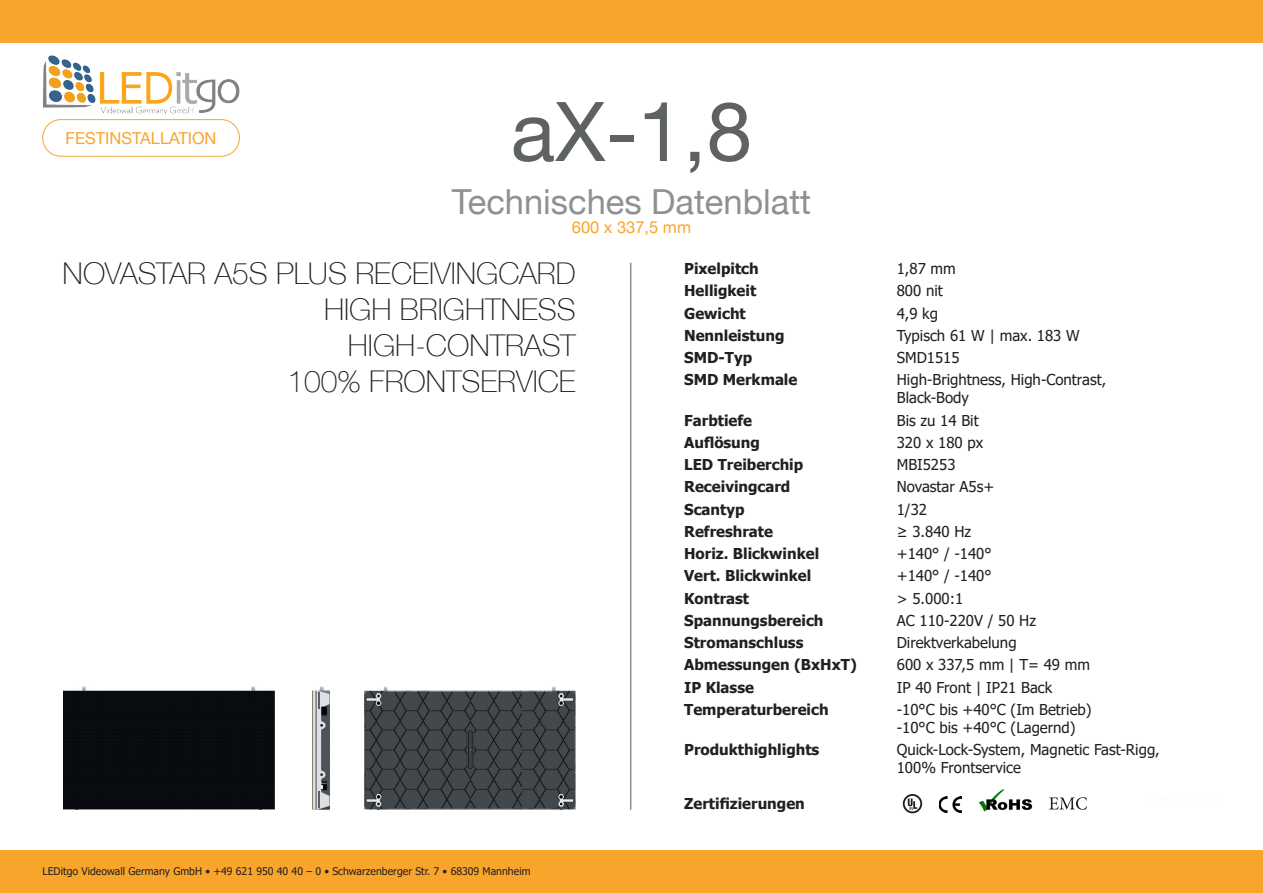
<style>
.page{position:relative;width:1263px;height:893px;background:#fff}
.page>*{position:absolute;margin:0;border:0;box-sizing:border-box;transform-origin:0 0}
.t1{font:82.5px "Helvetica Neue";color:#5e6262}
.t2{font:34.5px "Helvetica Neue";color:#8e9091}
.t3{font:100 30px/36px "Helvetica Neue";color:#231f20;text-align:right}
.t4{font:16.5px "Helvetica Neue";color:#f9a52c}
.t5{font:15px/18px "Tahoma";color:#231f20}
.t6{font:700 15px "Tahoma";color:#231f20}
.t7{font:10.5px "Tahoma";color:#231f20}
</style>
<div class="page">
<hr style="left:630px;top:263px;width:1px;height:547px;background:#8e9091">
<div style="left:0;top:0;width:1263px;height:43px;background:#f9a52c"></div>
<div style="left:0;top:850px;width:1263px;height:43px;background:#f9a52c"></div>
<div style="left:42px;top:119px;width:198px;height:38px;border:1px solid #f9a52c;border-radius:18px"></div>
<img style="left:43px;top:55px;width:197px;height:59px">
<img style="left:365px;top:686px;width:211px;height:124px">
<div style="left:63px;top:686px;width:211px;height:124px;background:#090b10"></div>
<img style="left:312px;top:686px;width:18px;height:124px">
<svg style="left:903px;top:794px;width:19px;height:19px"></svg>
<img style="left:939px;top:796px;width:22px;height:16px">
<img style="left:978px;top:789px;width:55px;height:23px">
<svg style="left:1049px;top:797px;width:38px;height:13px"></svg>
<p class="t4" style="left:66px;top:126px;width:152px">FESTINSTALLATION</p>
<p class="t1" style="left:511px;top:72px;width:243px">aX-1,8</p>
<p class="t2" style="left:452px;top:176px;width:361px">Technisches Datenblatt</p>
<p class="t4" style="left:572px;top:216px;width:121px">600 x 337,5 mm</p>
<p class="t3" style="left:63px;top:254px;width:515px">NOVASTAR A5S PLUS RECEIVINGCARD<br>HIGH BRIGHTNESS<br>HIGH-CONTRAST<br>100% FRONTSERVICE</p>
<p class="t7" style="left:43px;top:864px;width:489px">LEDitgo Videowall Germany GmbH • +49 621 950 40 40 – 0 • Schwarzenberger Str. 7 • 68309 Mannheim</p>
<p class="t6" style="left:684px;top:258px;width:76px">Pixelpitch</p>
<p class="t5" style="left:897px;top:261px;width:61px">1,87 mm</p>
<p class="t6" style="left:684px;top:280px;width:74px">Helligkeit</p>
<p class="t5" style="left:897px;top:283px;width:48px">800 nit</p>
<p class="t6" style="left:684px;top:303px;width:63px">Gewicht</p>
<p class="t5" style="left:897px;top:305px;width:43px">4,9 kg</p>
<p class="t6" style="left:684px;top:325px;width:102px">Nennleistung</p>
<p class="t5" style="left:897px;top:327px;width:184px">Typisch 61 W | max. 183 W</p>
<p class="t6" style="left:684px;top:347px;width:69px">SMD-Typ</p>
<p class="t5" style="left:897px;top:350px;width:64px">SMD1515</p>
<p class="t6" style="left:684px;top:369px;width:115px">SMD Merkmale</p>
<p class="t5" style="left:897px;top:372px;width:211px">High-Brightness, High-Contrast,<br>Black-Body</p>
<p class="t6" style="left:684px;top:410px;width:70px">Farbtiefe</p>
<p class="t5" style="left:897px;top:412px;width:83px">Bis zu 14 Bit</p>
<p class="t6" style="left:684px;top:432px;width:77px">Auflösung</p>
<p class="t5" style="left:897px;top:434px;width:88px">320 x 180 px</p>
<p class="t6" style="left:684px;top:454px;width:121px">LED Treiberchip</p>
<p class="t5" style="left:897px;top:457px;width:60px">MBI5253</p>
<p class="t6" style="left:684px;top:476px;width:108px">Receivingcard</p>
<p class="t5" style="left:897px;top:479px;width:99px">Novastar A5s+</p>
<p class="t6" style="left:684px;top:499px;width:62px">Scantyp</p>
<p class="t5" style="left:897px;top:501px;width:32px">1/32</p>
<p class="t6" style="left:684px;top:521px;width:90px">Refreshrate</p>
<p class="t5" style="left:897px;top:523px;width:76px">≥ 3.840 Hz</p>
<p class="t6" style="left:684px;top:543px;width:137px">Horiz. Blickwinkel</p>
<p class="t5" style="left:897px;top:546px;width:96px">+140° / -140°</p>
<p class="t6" style="left:684px;top:565px;width:129px">Vert. Blickwinkel</p>
<p class="t5" style="left:897px;top:568px;width:96px">+140° / -140°</p>
<p class="t6" style="left:684px;top:588px;width:66px">Kontrast</p>
<p class="t5" style="left:897px;top:590px;width:68px">&gt; 5.000:1</p>
<p class="t6" style="left:684px;top:610px;width:141px">Spannungsbereich</p>
<p class="t5" style="left:897px;top:612px;width:141px">AC 110-220V / 50 Hz</p>
<p class="t6" style="left:684px;top:632px;width:121px">Stromanschluss</p>
<p class="t5" style="left:897px;top:635px;width:121px">Direktverkabelung</p>
<p class="t6" style="left:684px;top:654px;width:174px">Abmessungen (BxHxT)</p>
<p class="t5" style="left:897px;top:657px;width:195px">600 x 337,5 mm | T= 49 mm</p>
<p class="t6" style="left:684px;top:677px;width:71px">IP Klasse</p>
<p class="t5" style="left:897px;top:679px;width:157px">IP 40 Front | IP21 Back</p>
<p class="t6" style="left:684px;top:699px;width:146px">Temperaturbereich</p>
<p class="t5" style="left:897px;top:701px;width:196px">-10°C bis +40°C (Im Betrieb) -10°C bis +40°C (Lagernd)</p>
<p class="t6" style="left:684px;top:739px;width:137px">Produkthighlights</p>
<p class="t5" style="left:897px;top:742px;width:265px">Quick-Lock-System, Magnetic Fast-Rigg,<br>100% Frontservice</p>
<p class="t6" style="left:684px;top:793px;width:122px">Zertifizierungen</p>
</div>
